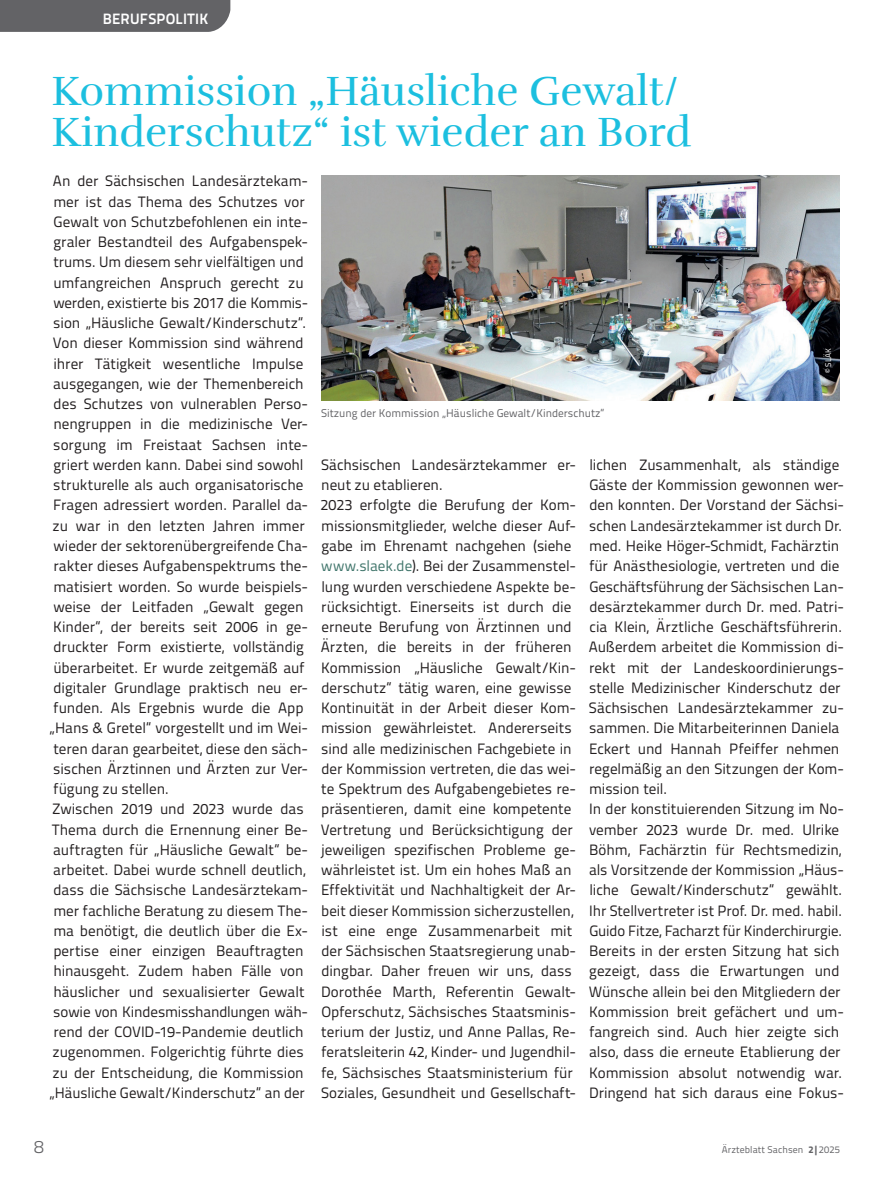
<style>
.page{position:relative;width:893px;height:1191px;background:#fff}
.page>*{position:absolute;margin:0;border:0;box-sizing:border-box;transform-origin:0 0}
.t1{font:42px/40.5px "Rufina";color:#1cbfdf}
.t2{font:300 18px "Titillium Text";color:#636366}
.t3{font:15px/20.2px "Titillium Text";color:#231f20}
.t4{font:700 15px "Titillium Text";letter-spacing:.01em;color:#fff}
.t5{font:11.25px "Titillium Text";color:#636366}
.t6{font:9.75px "Titillium Text";letter-spacing:.01em;color:#636366}
.t7{font:8.25px "Titillium Text";color:#fff}
.s1{color:#40756b}
.s2{font-weight:800}
</style>
<div class="page">
<div style="left:0;top:0;width:230px;height:32px;background:#636366"></div>
<img style="left:321px;top:175px;width:519px;height:225px">
<p class="t4" style="left:103px;top:7px;width:107px">BERUFSPOLITIK</p>
<h1 class="t1" style="left:51px;top:71px;width:641px">Kommission „Häusliche Gewalt/<br>Kinderschutz“ ist wieder an Bord</h1>
<p class="t3" style="left:49px;top:170px;width:260px">An der Sächsischen Landesärztekam&shy;mer ist das Thema des Schutzes vor Gewalt von Schutzbefohlenen ein inte&shy;graler Bestandteil des Aufgabenspek&shy;trums. Um diesem sehr vielfältigen und umfangreichen Anspruch gerecht zu werden, existierte bis 2017 die Kommis&shy;sion „Häusliche Gewalt/Kinderschutz“.<br>Von dieser Kommission sind während ihrer Tätigkeit wesentliche Impulse ausgegangen, wie der Themenbereich des Schutzes von vulnerablen Perso&shy;nengruppen in die medizinische Ver&shy;sorgung im Freistaat Sachsen inte&shy;griert werden kann. Dabei sind sowohl strukturelle als auch organisatorische Fragen adressiert worden. Parallel da&shy;zu war in den letzten Jahren immer wieder der sektorenübergreifende Cha&shy;rakter dieses Aufgabenspektrums the&shy;matisiert worden. So wurde beispiels&shy;weise der Leitfaden „Gewalt gegen Kinder“, der bereits seit 2006 in ge&shy;druckter Form existierte, vollständig überarbeitet. Er wurde zeitgemäß auf digitaler Grundlage praktisch neu er&shy;funden. Als Ergebnis wurde die App „Hans &amp; Gretel“ vorgestellt und im Wei&shy;teren daran gearbeitet, diese den säch&shy;sischen Ärztinnen und Ärzten zur Ver&shy;fügung zu stellen.<br>Zwischen 2019 und 2023 wurde das Thema durch die Ernennung einer Be&shy;auftragten für „Häusliche Gewalt“ be&shy;arbeitet. Dabei wurde schnell deutlich, dass die Sächsische Landesärztekam&shy;mer fachliche Beratung zu diesem The&shy;ma benötigt, die deutlich über die Ex&shy;pertise einer einzigen Beauftragten hinausgeht. Zudem haben Fälle von häuslicher und sexualisierter Gewalt sowie von Kindesmisshandlungen wäh&shy;rend der COVID-19-Pandemie deutlich zugenommen. Folgerichtig führte dies zu der Entscheidung, die Kommission „Häusliche Gewalt/Kinderschutz“ an der</p>
<p class="t5" style="left:321px;top:405px;width:285px">Sitzung der Kommission „Häusliche Gewalt/Kinderschutz“</p>
<p class="t7" style="left:822px;top:373px;width:26px;rotate:-90deg">© SLÄK</p>
<p class="t3" style="left:320px;top:454px;width:257px">Sächsischen Landesärztekammer er&shy;neut zu etablieren.<br>2023 erfolgte die Berufung der Kom&shy;missionsmitglieder, welche dieser Auf&shy;gabe im Ehrenamt nachgehen (siehe <span class="s1">www.slaek.de</span>). Bei der Zusammenstel&shy;lung wurden verschiedene Aspekte be&shy;rücksichtigt. Einerseits ist durch die erneute Berufung von Ärztinnen und Ärzten, die bereits in der früheren Kommission „Häusliche Gewalt/Kin&shy;derschutz“ tätig waren, eine gewisse Kontinuität in der Arbeit dieser Kom&shy;mission gewährleistet. Andererseits sind alle medizinischen Fachgebiete in der Kommission vertreten, die das wei&shy;te Spektrum des Aufgabengebietes re&shy;präsentieren, damit eine kompetente Vertretung und Berücksichtigung der jeweiligen spezifischen Probleme ge&shy;währleistet ist. Um ein hohes Maß an Effektivität und Nachhaltigkeit der Ar&shy;beit dieser Kommission sicherzustellen, ist eine enge Zusammenarbeit mit der Sächsischen Staatsregierung unab&shy;dingbar. Daher freuen wir uns, dass Dorothée Marth, Referentin Gewalt-Opferschutz, Sächsisches Staatsminis&shy;terium der Justiz, und Anne Pallas, Re&shy;feratsleiterin 42, Kinder- und Jugendhil&shy;fe, Sächsisches Staatsministerium für Soziales, Gesundheit und Gesellschaft-</p>
<p class="t3" style="left:589px;top:454px;width:257px">lichen Zusammenhalt, als ständige Gäste der Kommission gewonnen wer&shy;den konnten. Der Vorstand der Sächsi&shy;schen Landesärztekammer ist durch Dr. med. Heike Höger-Schmidt, Fachärztin für Anästhesiologie, vertreten und die Geschäftsführung der Sächsischen Lan&shy;desärztekammer durch Dr. med. Patri&shy;cia Klein, Ärztliche Geschäftsführerin.<br>Außerdem arbeitet die Kommission di&shy;rekt mit der Landeskoordinierungs&shy;stelle Medizinischer Kinderschutz der Sächsischen Landesärztekammer zu&shy;sammen. Die Mitarbeiterinnen Daniela Eckert und Hannah Pfeiffer nehmen regelmäßig an den Sitzungen der Kom&shy;mission teil.<br>In der konstituierenden Sitzung im No&shy;vember 2023 wurde Dr. med. Ulrike Böhm, Fachärztin für Rechtsmedizin, als Vorsitzende der Kommission „Häus&shy;liche Gewalt/Kinderschutz“ gewählt.<br>Ihr Stellvertreter ist Prof. Dr. med. habil.<br>Guido Fitze, Facharzt für Kinderchirurgie.<br>Bereits in der ersten Sitzung hat sich gezeigt, dass die Erwartungen und Wünsche allein bei den Mitgliedern der Kommission breit gefächert und um&shy;fangreich sind. Auch hier zeigte sich also, dass die erneute Etablierung der Kommission absolut notwendig war.<br>Dringend hat sich daraus eine Fokus-</p>
<p class="t2" style="left:34px;top:1133px;width:11px">8</p>
<p class="t6" style="left:722px;top:1142px;width:119px">Ärzteblatt Sachsen <span class="s2">2|</span>2025</p>
</div>
